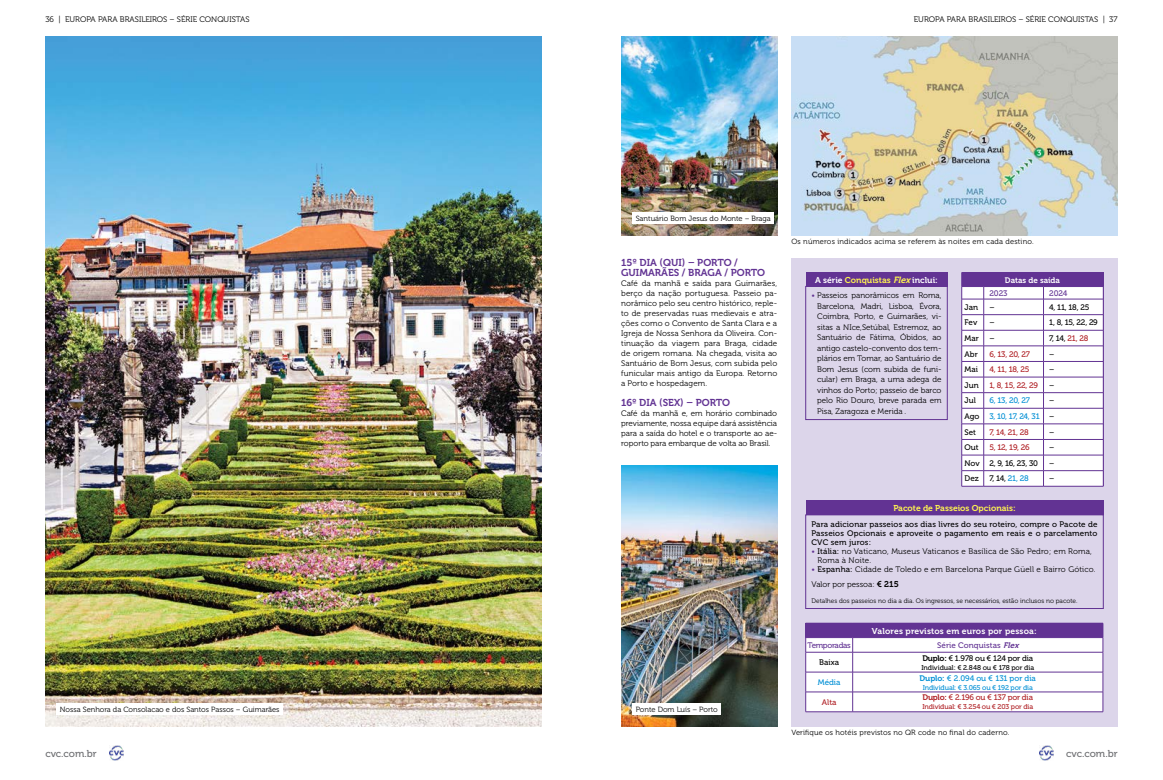
<style>
.page{position:relative;width:1163px;height:780px;background:#fff}
.page>*{position:absolute;margin:0;border:0;box-sizing:border-box;transform-origin:0 0}
.t1{font:10px/10px "Museo 700";color:#623393}
.t2{font:10px "Museo 500";color:#6d6e71}
.t3{font:8.5px "Museo 700";letter-spacing:.005em;color:#fff}
.t4{font:8.5px "Museo 700";color:#fff450}
.t5{font:8px/10px "Museo 300";color:#000;text-align:justify}
.t6{font:8px/9px "Museo 500";color:#000;text-align:justify}
.t7{font:8px/9px "Museo 300";letter-spacing:.02em;color:#000}
.t8{font:8px "Museo 500";letter-spacing:-.025em;color:#af1e23}
.t9{font:8px/15.6px "Museo 500";color:#008fd5;text-align:justify}
.t10{font:8px "Museo 500";color:#623393}
.t11{font:8px "Museo 500";letter-spacing:-.02em;color:#000}
.t12{font:8px "Museo 700";color:#fff}
.t13{font:8px "Museo 500";letter-spacing:-.04em;color:#623393}
.t14{font:7.5px "Museo 300";letter-spacing:.005em;color:#000}
.t15{font:7.5px "Museo 300";letter-spacing:.025em;color:#000}
.t16{font:7px "Museo 500";letter-spacing:-.005em;color:#000}
.t17{font:7px "Museo 500";letter-spacing:-.015em;color:#008fd5}
.t18{font:7px "Museo 500";letter-spacing:-.015em;color:#af1e23}
.t19{font:6.5px "Museo 300";color:#000}
.s1{color:#fff450}
.s2{font-style:italic;font-size:9px;color:#fff450}
.s3{color:#623393}
.s4{color:#af1e23}
.s5{color:#000}
.s6{color:#008fd5}
.s7{font-family:"Museo 500"}
.s8{font-family:"Museo 700";font-size:8.5px}
.s9{font-family:"Museo 700";font-style:italic}
.s10{font-family:"Museo 700"}
</style>
<div class="page">
<img style="left:109px;top:745px;width:14px;height:15px">
<img style="left:1039px;top:745px;width:14px;height:15px">
<img style="left:45px;top:37px;width:496px;height:689px">
<div style="left:57px;top:702px;width:226px;height:12px;background:#fff"></div>
<div style="left:791px;top:258px;width:326px;height:468px;background:#dcd5ea"></div>
<div style="left:805px;top:286px;width:142px;height:133px;border:1px solid #623393"></div>
<div style="left:805px;top:272px;width:142px;height:14px;background:#623393"></div>
<div style="left:805px;top:501px;width:298px;height:14px;background:#623393"></div>
<div style="left:805px;top:514px;width:298px;height:94px;border:1px solid #623393"></div>
<img style="left:791px;top:37px;width:326px;height:198px">
<svg style="left:961px;top:272px;width:142px;height:215px;background:#e7e0ee"></svg>
<hr style="left:1043px;top:486px;width:60px;height:1px;background:#623393">
<img style="left:621px;top:37px;width:156px;height:198px">
<img style="left:621px;top:465px;width:156px;height:261px">
<div style="left:632px;top:212px;width:142px;height:12px;background:#fff"></div>
<div style="left:632px;top:702px;width:88px;height:12px;background:#fff"></div>
<hr style="left:805px;top:711px;width:47px;height:1px;background:#623393">
<svg style="left:805px;top:623px;width:298px;height:88px;background:#ddd3e8"></svg>
<hr style="left:852px;top:711px;width:250px;height:1px;background:#623393">
<p class="t5" style="left:45px;top:14px;width:206px">36 | EUROPA PARA BRASILEIROS – SÉRIE CONQUISTAS</p>
<p class="t5" style="left:913px;top:14px;width:205px">EUROPA PARA BRASILEIROS – SÉRIE CONQUISTAS | 37</p>
<p class="t14" style="left:60px;top:705px;width:221px">Nossa Senhora da Consolacao e dos Santos Passos – Guimarães</p>
<p class="t14" style="left:635px;top:214px;width:137px">Santuário Bom Jesus do Monte – Braga</p>
<p class="t1" style="left:621px;top:257px;width:145px">15º DIA (QUI) – PORTO /<br>GUIMARÃES / BRAGA / PORTO</p>
<p class="t5" style="left:621px;top:278px;width:157px">Café da manhã e saída para Guimarães, berço da nação portuguesa. Passeio pa&shy;norâmico pelo seu centro histórico, reple&shy;to de preservadas ruas medievais e atra&shy;ções como o Convento de Santa Clara e a Igreja de Nossa Senhora da Oliveira. Con&shy;tinuação da viagem para Braga, cidade de origem romana. Na chegada, visita ao Santuário de Bom Jesus, com subida pelo funicular mais antigo da Europa. Retorno a Porto e hospedagem.</p>
<p class="t1" style="left:621px;top:397px;width:110px">16º DIA (SEX) – PORTO</p>
<p class="t5" style="left:621px;top:408px;width:157px">Café da manhã e, em horário combinado previamente, nossa equipe dará assistência para a saída do hotel e o transporte ao ae&shy;roporto para embarque de volta ao Brasil.</p>
<p class="t14" style="left:635px;top:705px;width:83px">Ponte Dom Luís – Porto</p>
<p class="t15" style="left:791px;top:237px;width:244px">Os números indicados acima se referem às noites em cada destino.</p>
<p class="t3" style="left:815px;top:275px;width:124px">A série <span class="s1">Conquistas</span> <span class="s2">Flex</span>inclui:</p>
<p class="t5" style="left:817px;top:290px;width:126px;line-height:10.5px;text-indent:-6px"><span class="s3">•</span> Passeios panorâmicos em Roma, Barcelona, Madri, Lisboa, Évora, Coimbra, Porto, e Guimarães, vi&shy;sitas a NIce,Setúbal, Estremoz, ao Santuário de Fátima, Óbidos, ao antigo castelo-convento dos tem&shy;plários em Tomar, ao Santuário de Bom Jesus (com subida de funi&shy;cular) em Braga, a uma adega de vinhos do Porto; passeio de barco pelo Rio Douro, breve parada em Pisa, Zaragoza e Merida .</p>
<p class="t12" style="left:1004px;top:275px;width:57px">Datas de saída</p>
<p class="t10" style="left:989px;top:288px;width:20px">2023</p>
<p class="t10" style="left:1048px;top:288px;width:20px">2024</p>
<p class="t6" style="left:964px;top:303px;width:15px">Jan</p>
<p class="t6" style="left:989px;top:303px;width:7px">–</p>
<p class="t6" style="left:1048px;top:303px;width:42px">4, 11, 18, 25</p>
<p class="t6" style="left:964px;top:318px;width:14px">Fev</p>
<p class="t6" style="left:989px;top:318px;width:7px">–</p>
<p class="t6" style="left:1048px;top:318px;width:50px">1, 8, 15, 22, 29</p>
<p class="t6" style="left:964px;top:334px;width:16px">Mar</p>
<p class="t6" style="left:989px;top:334px;width:7px">–</p>
<p class="t6" style="left:1048px;top:334px;width:41px">7, 14, <span class="s4">21, 28</span></p>
<p class="t6" style="left:964px;top:349px;width:15px">Abr</p>
<p class="t8" style="left:989px;top:349px;width:42px">6, 13, 20, 27</p>
<p class="t6" style="left:1048px;top:349px;width:7px">–</p>
<p class="t6" style="left:964px;top:365px;width:15px">Mai</p>
<p class="t8" style="left:989px;top:365px;width:42px">4, 11, 18, 25</p>
<p class="t6" style="left:1048px;top:365px;width:7px">–</p>
<p class="t6" style="left:964px;top:381px;width:16px">Jun</p>
<p class="t8" style="left:989px;top:381px;width:50px">1, 8, 15, 22, 29</p>
<p class="t6" style="left:1048px;top:381px;width:7px">–</p>
<p class="t6" style="left:964px;top:396px;width:13px">Jul</p>
<p class="t9" style="left:989px;top:393px;width:42px">6, 13, 20, 27</p>
<p class="t9" style="left:964px;top:393px;width:91px;text-indent:85px"><span class="s5">– Ago</span> 3, 10, 17, 24, 31 <span class="s5">– Set</span></p>
<p class="t8" style="left:989px;top:427px;width:41px">7, 14, 21, 28</p>
<p class="t6" style="left:1048px;top:427px;width:7px">–</p>
<p class="t6" style="left:964px;top:443px;width:16px">Out</p>
<p class="t8" style="left:989px;top:443px;width:42px">5, 12, 19, 26</p>
<p class="t6" style="left:1048px;top:443px;width:7px">–</p>
<p class="t6" style="left:964px;top:458px;width:75px">Nov 2, 9, 16, 23, 30</p>
<p class="t6" style="left:1048px;top:458px;width:7px">–</p>
<p class="t6" style="left:964px;top:474px;width:16px">Dez</p>
<p class="t6" style="left:989px;top:474px;width:41px">7, 14, <span class="s6">21, 28</span></p>
<p class="t6" style="left:1048px;top:474px;width:7px">–</p>
<p class="t4" style="left:893px;top:503px;width:124px">Pacote de Passeios Opcionais:</p>
<p class="t6" style="left:811px;top:519px;width:287px">Para adicionar passeios aos dias livres do seu roteiro, compre o Pacote de Passeios Opcionais e aproveite o pagamento em reais e o parcelamento CVC sem juros:</p>
<p class="t7" style="left:817px;top:546px;width:276px;text-indent:-6px"><span class="s3">•</span> <span class="s7">Itália:</span> no Vaticano, Museus Vaticanos e Basílica de São Pedro; em Roma,<br>Roma à Noite.</p>
<p class="t7" style="left:811px;top:561px;width:285px;line-height:15.5px"><span class="s3">•</span> <span class="s7">Espanha:</span> Cidade de Toledo e em Barcelona Parque Güell e Bairro Gótico.<br>Valor por pessoa: <span class="s8">€ 215</span></p>
<p class="t19" style="left:811px;top:597px;width:267px">Detalhes dos passeios no dia a dia. Os ingressos, se necessários, estão inclusos no pacote.</p>
<p class="t3" style="left:871px;top:626px;width:166px">Valores previstos em euros por pessoa:</p>
<p class="t13" style="left:807px;top:640px;width:45px">Temporadas</p>
<p class="t10" style="left:936px;top:640px;width:85px">Série Conquistas <span class="s9">Flex</span></p>
<p class="t6" style="left:819px;top:658px;width:21px">Baixa</p>
<p class="t11" style="left:922px;top:653px;width:112px"><span class="s10">Duplo:</span> € 1.978 ou € 124 por dia</p>
<p class="t16" style="left:921px;top:663px;width:114px">Individual: € 2.848 ou € 178 por dia</p>
<p class="t9" style="left:817px;top:674px;width:24px">Média</p>
<p class="t9" style="left:919px;top:670px;width:118px"><span class="s10">Duplo:</span> € 2.094 ou € 131 por dia</p>
<p class="t17" style="left:922px;top:683px;width:112px">Individual: € 3.065 ou € 192 por dia</p>
<p class="t8" style="left:922px;top:693px;width:112px"><span class="s10">Duplo:</span> € 2.196 ou € 137 por dia</p>
<p class="t18" style="left:922px;top:703px;width:112px">Individual: € 3.254 ou € 203 por dia</p>
<p class="t14" style="left:791px;top:728px;width:219px">Verifique os hotéis previstos no QR code no final do caderno.</p>
<p class="t8" style="left:821px;top:697px;width:16px">Alta</p>
<p class="t2" style="left:45px;top:747px;width:53px">cvc.com.br</p>
<p class="t2" style="left:1066px;top:747px;width:53px">cvc.com.br</p>
</div>
